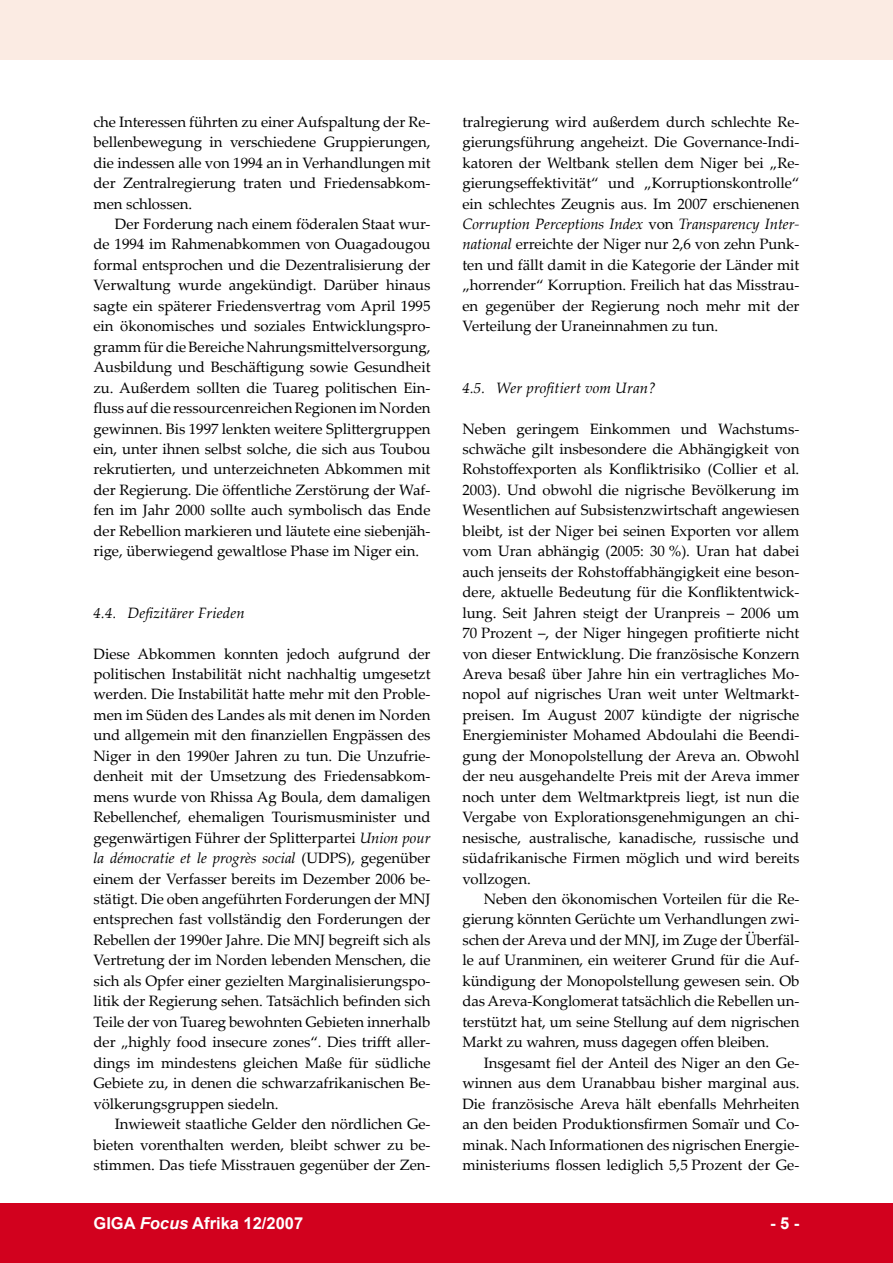
<style>
.page{position:relative;width:893px;height:1263px;background:#fff}
.page>*{position:absolute;margin:0;border:0;box-sizing:border-box;transform-origin:0 0}
.t1{font:700 16.5px "Arial";color:#fff}
.t2{font:15px/20.4px "Palatino Linotype";letter-spacing:-.005em;color:#000;text-align:justify}
.t3{font:italic 15px "Palatino Linotype";letter-spacing:.01em;color:#000}
.s1{font-style:italic}
</style>
<div class="page">
<div style="left:0;top:1203px;width:893px;height:60px;background:#d2011e"></div>
<div style="left:0;top:0;width:893px;height:60px;background:#fbebe3"></div>
<p class="t2" style="left:94px;top:111px;width:338px">che Interessen führten zu einer Aufspaltung der Re&shy;bellenbewegung in verschiedene Gruppierungen, die indessen alle von 1994 an in Verhandlungen mit der Zentralregierung traten und Friedensabkom&shy;men schlossen.</p>
<p class="t2" style="left:94px;top:213px;width:339px;text-indent:21px">Der Forderung nach einem föderalen Staat wur&shy;de 1994 im Rahmenabkommen von Ouagadougou formal entsprochen und die Dezentralisierung der Verwaltung wurde angekündigt. Darüber hinaus sagte ein späterer Friedensvertrag vom April 1995 ein ökonomisches und soziales Entwicklungspro&shy;gramm für die Bereiche Nahrungsmittelversorgung, Ausbildung und Beschäftigung sowie Gesundheit zu. Außerdem sollten die Tuareg politischen Ein&shy;fluss auf die ressourcenreichen Regionen im Norden gewinnen. Bis 1997 lenkten weitere Splittergruppen ein, unter ihnen selbst solche, die sich aus Toubou rekrutierten, und unterzeichneten Abkommen mit der Regierung. Die öffentliche Zerstörung der Waf&shy;fen im Jahr 2000 sollte auch symbolisch das Ende der Rebellion markieren und läutete eine siebenjäh&shy;rige, überwiegend gewaltlose Phase im Niger ein.</p>
<p class="t3" style="left:94px;top:602px;width:153px">4.4. Defizitärer Frieden</p>
<p class="t2" style="left:94px;top:643px;width:338px">Diese Abkommen konnten jedoch aufgrund der politischen Instabilität nicht nachhaltig umgesetzt werden. Die Instabilität hatte mehr mit den Proble&shy;men im Süden des Landes als mit denen im Norden und allgemein mit den finanziellen Engpässen des Niger in den 1990er Jahren zu tun. Die Unzufrie&shy;denheit mit der Umsetzung des Friedensabkom&shy;mens wurde von Rhissa Ag Boula, dem damaligen Rebellenchef, ehemaligen Tourismusminister und gegenwärtigen Führer der Splitterpartei <span class="s1">Union pour la démocratie et le progrès social</span> (UDPS), gegenüber einem der Verfasser bereits im Dezember 2006 be&shy;stätigt. Die oben angeführten Forderungen der MNJ entsprechen fast vollständig den Forderungen der Rebellen der 1990er Jahre. Die MNJ begreift sich als Vertretung der im Norden lebenden Menschen, die sich als Opfer einer gezielten Marginalisierungspo&shy;litik der Regierung sehen. Tatsächlich befinden sich Teile der von Tuareg bewohnten Gebieten innerhalb der „highly food insecure zones“. Dies trifft aller&shy;dings im mindestens gleichen Maße für südliche Gebiete zu, in denen die schwarzafrikanischen Be&shy;völkerungsgruppen siedeln.</p>
<p class="t2" style="left:94px;top:1113px;width:338px;text-indent:21px">Inwieweit staatliche Gelder den nördlichen Ge&shy;bieten vorenthalten werden, bleibt schwer zu be&shy;stimmen. Das tiefe Misstrauen gegenüber der Zen-</p>
<p class="t2" style="left:462px;top:111px;width:339px">tralregierung wird außerdem durch schlechte Re&shy;gierungsführung angeheizt. Die Governance-Indi&shy;katoren der Weltbank stellen dem Niger bei „Re&shy;gierungseffektivität“ und „Korruptionskontrolle“ ein schlechtes Zeugnis aus. Im 2007 erschienenen <span class="s1">Corruption Perceptions Index</span> von <span class="s1">Transparency Inter&shy;national</span> erreichte der Niger nur 2,6 von zehn Punk&shy;ten und fällt damit in die Kategorie der Länder mit „horrender“ Korruption. Freilich hat das Misstrau&shy;en gegenüber der Regierung noch mehr mit der Verteilung der Uraneinnahmen zu tun.</p>
<p class="t3" style="left:462px;top:377px;width:195px">4.5. Wer profitiert vom Uran?</p>
<p class="t2" style="left:462px;top:418px;width:339px">Neben geringem Einkommen und Wachstums&shy;schwäche gilt insbesondere die Abhängigkeit von Rohstoffexporten als Konfliktrisiko (Collier et al.<br>2003). Und obwohl die nigrische Bevölkerung im Wesentlichen auf Subsistenzwirtschaft angewiesen bleibt, ist der Niger bei seinen Exporten vor allem vom Uran abhängig (2005: 30 %). Uran hat dabei auch jenseits der Rohstoffabhängigkeit eine beson&shy;dere, aktuelle Bedeutung für die Konfliktentwick&shy;lung. Seit Jahren steigt der Uranpreis – 2006 um 70 Prozent –, der Niger hingegen profitierte nicht von dieser Entwicklung. Die französische Konzern Areva besaß über Jahre hin ein vertragliches Mo&shy;nopol auf nigrisches Uran weit unter Weltmarkt&shy;preisen. Im August 2007 kündigte der nigrische Energieminister Mohamed Abdoulahi die Beendi&shy;gung der Monopolstellung der Areva an. Obwohl der neu ausgehandelte Preis mit der Areva immer noch unter dem Weltmarktpreis liegt, ist nun die Vergabe von Explorationsgenehmigungen an chi&shy;nesische, australische, kanadische, russische und südafrikanische Firmen möglich und wird bereits vollzogen.</p>
<p class="t2" style="left:462px;top:888px;width:338px;text-indent:21px">Neben den ökonomischen Vorteilen für die Re&shy;gierung könnten Gerüchte um Verhandlungen zwi&shy;schen der Areva und der MNJ, im Zuge der Überfäl&shy;le auf Uranminen, ein weiterer Grund für die Auf&shy;kündigung der Monopolstellung gewesen sein. Ob das Areva-Konglomerat tatsächlich die Rebellen un&shy;terstützt hat, um seine Stellung auf dem nigrischen Markt zu wahren, muss dagegen offen bleiben.</p>
<p class="t2" style="left:462px;top:1052px;width:338px;text-indent:21px">Insgesamt fiel der Anteil des Niger an den Ge&shy;winnen aus dem Uranabbau bisher marginal aus.<br>Die französische Areva hält ebenfalls Mehrheiten an den beiden Produktionsfirmen Somaїr und Co&shy;minak. Nach Informationen des nigrischen Energie&shy;ministeriums flossen lediglich 5,5 Prozent der Ge-</p>
<p class="t1" style="left:94px;top:1212px;width:211px">GIGA <span class="s1">Focus</span> Afrika 12/2007</p>
<p class="t1" style="left:770px;top:1212px;width:31px">- -</p>
</div>
